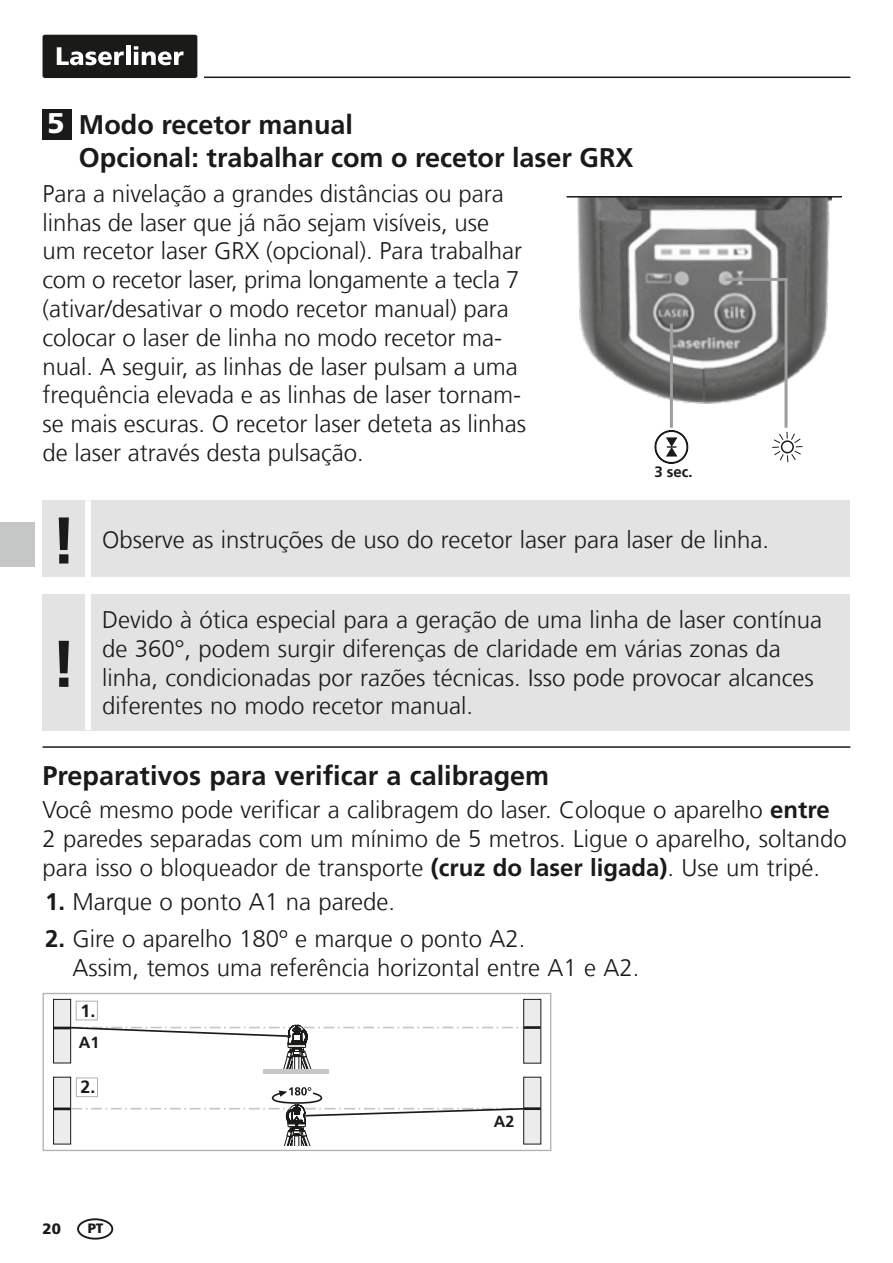
<style>
.page{position:relative;width:893px;height:1263px;background:#fff}
.page>*{position:absolute;margin:0;border:0;box-sizing:border-box;transform-origin:0 0}
.t1{font:700 66px "Frutiger LT Com";color:#1a1a18}
.t2{font:700 27px/32.4px "Frutiger LT Com";color:#1a1a18}
.t3{font:300 24px/28.8px "Frutiger LT Com";color:#1a1a18}
.t4{font:700 17.7px "Frutiger LT Com";color:#1a1a18}
.t5{font:700 16.2px "Frutiger LT Com";color:#1a1a18}
.t6{font:700 15px "Frutiger LT Com";color:#1a1a18}
.t7{font:900 15px "Frutiger LT Com";color:#1a1a18}
.t8{font:900 13.5px "Frutiger LT Com";color:#1a1a18}
.s1{font-weight:900;font-size:28.5px;color:#fff}
.s2{font-weight:700}
</style>
<div class="page">
<hr style="left:204px;top:77px;width:646px;height:1px;background:#1a1a18">
<div style="left:43px;top:35px;width:154px;height:43px;background:#1a1a18;border-radius:2px"></div>
<svg style="left:57px;top:47px;width:67px;height:18px"></svg>
<hr style="left:126px;top:46px;width:4px;height:19px;background:#fff">
<svg style="left:134px;top:46px;width:50px;height:19px"></svg>
<div style="left:43px;top:109px;width:29px;height:30px;background:#1a1a18"></div>
<div style="left:43px;top:500px;width:807px;height:77px;background:#e3e3e3"></div>
<div style="left:85px;top:500px;width:6px;height:77px;background:#fff"></div>
<div style="left:43px;top:594px;width:807px;height:136px;background:#e3e3e3"></div>
<div style="left:85px;top:594px;width:6px;height:136px;background:#fff"></div>
<hr style="left:43px;top:746px;width:807px;height:2px;background:#1a1a18">
<div style="left:43px;top:993px;width:508px;height:158px;border:1px solid #b1b2b3"></div>
<div style="left:524px;top:999px;width:17px;height:64px;background:#ececed"></div>
<div style="left:54px;top:1077px;width:17px;height:67px;background:#ececed"></div>
<div style="left:53px;top:1077px;width:18px;height:67px;border:1px solid #1a1a18"></div>
<div style="left:54px;top:999px;width:17px;height:64px;background:#ececed"></div>
<div style="left:53px;top:999px;width:18px;height:64px;border:1px solid #1a1a18"></div>
<hr style="left:53px;top:1107px;width:18px;height:3px;background:#1a1a18">
<div style="left:76px;top:1077px;width:22px;height:20px;border:1px solid #b1b2b3"></div>
<div style="left:76px;top:1001px;width:22px;height:19px;border:1px solid #b1b2b3"></div>
<div style="left:524px;top:1077px;width:17px;height:67px;background:#ececed"></div>
<svg style="left:71px;top:1087px;width:470px;height:59px"></svg>
<svg style="left:53px;top:1024px;width:470px;height:47px"></svg>
<hr style="left:264px;top:1069px;width:65px;height:4px;background:#c5c6c6">
<hr style="left:524px;top:1026px;width:17px;height:3px;background:#1a1a18">
<hr style="left:524px;top:1107px;width:17px;height:3px;background:#1a1a18">
<div style="left:0;top:522px;width:34px;height:44px;background:#c5c6c6"></div>
<div style="left:77px;top:1218px;width:36px;height:21px;border:2px solid #1a1a18;border-radius:50%"></div>
<img style="left:566px;top:197px;width:265px;height:229px">
<hr style="left:567px;top:196px;width:275px;height:2px;background:#1a1a18">
<svg style="left:654px;top:430px;width:34px;height:34px"></svg>
<svg style="left:772px;top:432px;width:30px;height:30px"></svg>
<div style="left:781px;top:440px;width:13px;height:13px;border:2px solid #1a1a18;border-radius:50%"></div>
<hr style="left:784px;top:278px;width:3px;height:150px;background:#9c9d9d">
<hr style="left:670px;top:324px;width:3px;height:104px;background:#9c9d9d">
<hr style="left:725px;top:278px;width:62px;height:3px;background:#9c9d9d">
<p class="t2" style="left:79px;top:109px;width:556px;text-indent:-32px"><span class="s1">5</span> Modo recetor manual<br>Opcional: trabalhar com o recetor laser GRX</p>
<p class="t3" style="left:43px;top:179px;width:485px">Para a nivelação a grandes distâncias ou para linhas de laser que já não sejam visíveis, use um recetor laser GRX (opcional). Para trabalhar com o recetor laser, prima longamente a tecla 7 (ativar/desativar o modo recetor manual) para colocar o laser de linha no modo recetor ma&shy;nual. A seguir, as linhas de laser pulsam a uma frequência elevada e as linhas de laser tornam&shy;se mais escuras. O recetor laser deteta as linhas de laser através desta pulsação.</p>
<p class="t6" style="left:654px;top:463px;width:40px">3 sec.</p>
<h1 class="t1" style="left:51px;top:502px;width:27px">!</h1>
<h1 class="t1" style="left:51px;top:625px;width:27px">!</h1>
<p class="t3" style="left:102px;top:525px;width:669px">Observe as instruções de uso do recetor laser para laser de linha.</p>
<p class="t3" style="left:102px;top:605px;width:722px">Devido à ótica especial para a geração de uma linha de laser contínua de 360°, podem surgir diferenças de claridade em várias zonas da linha, condicionadas por razões técnicas. Isso pode provocar alcances diferentes no modo recetor manual.</p>
<p class="t2" style="left:43px;top:760px;width:508px">Preparativos para verificar a calibragem</p>
<p class="t3" style="left:43px;top:796px;width:806px">Você mesmo pode verificar a calibragem do laser. Coloque o aparelho <span class="s2">entre<br></span>2 paredes separadas com um mínimo de 5 metros. Ligue o aparelho, soltando para isso o bloqueador de transporte <span class="s2">(cruz do laser ligada)</span>. Use um tripé.</p>
<p class="t3" style="left:45px;top:887px;width:351px"><span class="s2">1.</span> Marque o ponto A1 na parede.</p>
<p class="t3" style="left:73px;top:924px;width:568px;text-indent:-27px"><span class="s2">2.</span> Gire o aparelho 180º e marque o ponto A2.<br>Assim, temos uma referência horizontal entre A1 e A2.</p>
<p class="t4" style="left:80px;top:1000px;width:16px">1.</p>
<p class="t5" style="left:79px;top:1032px;width:22px">A1</p>
<p class="t4" style="left:81px;top:1077px;width:16px">2.</p>
<p class="t7" style="left:43px;top:1219px;width:20px">20</p>
<p class="t8" style="left:88px;top:1220px;width:17px">PT</p>
<p class="t5" style="left:494px;top:1112px;width:22px">A2</p>
</div>
